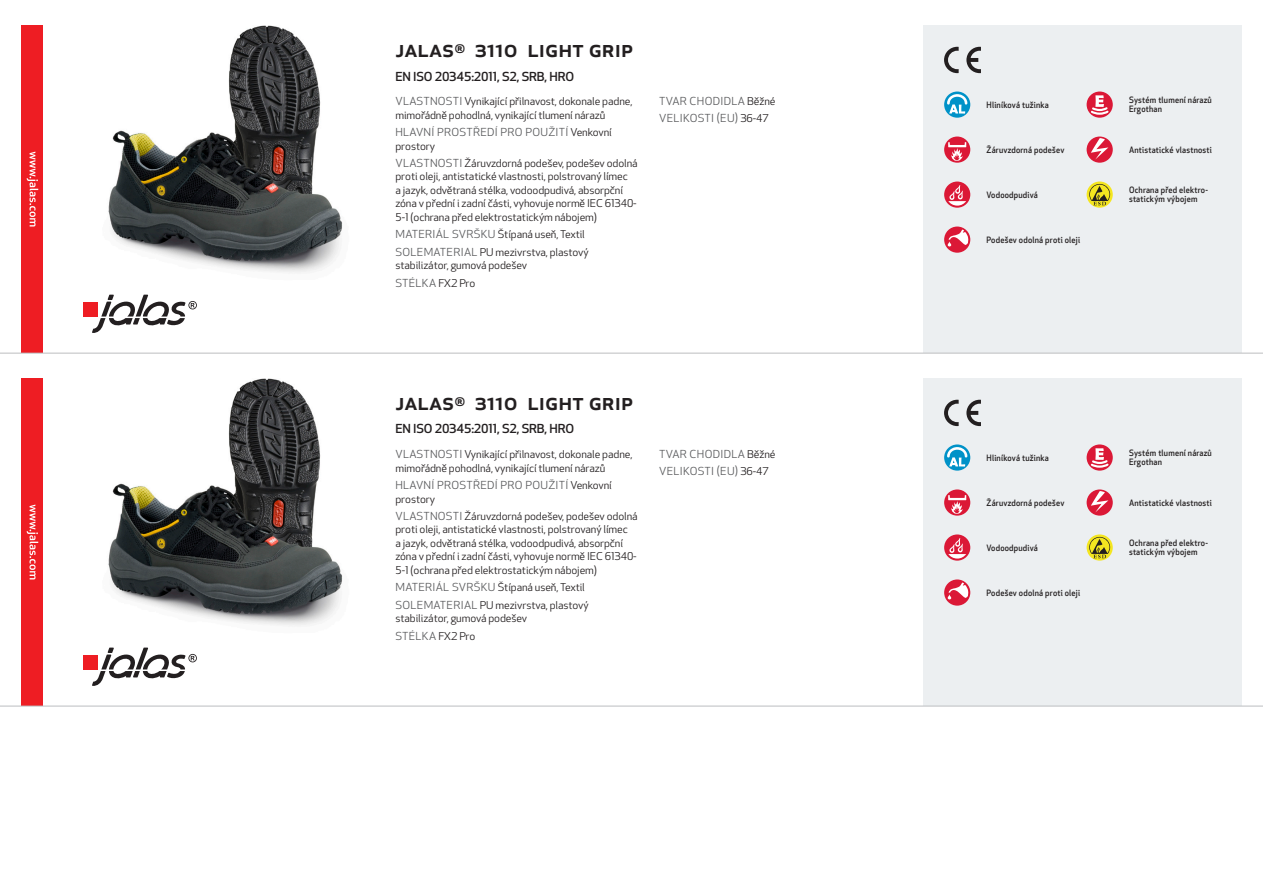
<style>
.page{position:relative;width:1263px;height:893px;background:#fff}
.page>*{position:absolute;margin:0;border:0;box-sizing:border-box;transform-origin:0 0}
.Produkt_namn{font:500 24px "Apex New";color:#231f20}
.Ingress{font:500 12.15px "Apex New";letter-spacing:-.015em;color:#231f20;scale:1.06 1}
.Funktion{font:10.8px/17.2px "Apex New";letter-spacing:.025em;color:#57585a;scale:1.06 1}
.Funktion-2{font:10.5px/13.8px "Apex New";letter-spacing:-.01em;color:#231f20;scale:1.06 1}
.Funktion_body{font:500 8.55px/9px "Apex New";letter-spacing:.025em;color:#231f20;scale:.95 1}
.s1{font-size:10.8px;color:#57585a}
.s2{font-size:10.5px;color:#231f20}
</style>
<div class="page">
<img style="left:108px;top:26px;width:235px;height:247px">
<div style="left:83px;top:302px;width:15px;height:15px;background:#ee1d23"></div>
<svg style="left:92px;top:295px;width:105px;height:38px"></svg>
<div style="left:21px;top:26px;width:22px;height:327px;background:#ee1d23"></div>
<svg style="left:27px;top:152px;width:11px;height:75px"></svg>
<div style="left:923px;top:26px;width:319px;height:327px;background:#eceff1"></div>
<svg style="left:966px;top:47px;width:15px;height:26px"></svg>
<svg style="left:944px;top:47px;width:15px;height:26px"></svg>
<svg style="left:944px;top:92px;width:26px;height:26px"></svg>
<svg style="left:947px;top:94px;width:20px;height:20px"></svg>
<div style="left:944px;top:137px;width:26px;height:26px;background:#db1836;border-radius:50%"></div>
<svg style="left:948px;top:142px;width:18px;height:19px"></svg>
<div style="left:944px;top:182px;width:26px;height:26px;background:#db1836;border-radius:50%"></div>
<svg style="left:948px;top:185px;width:18px;height:21px"></svg>
<svg style="left:944px;top:227px;width:26px;height:26px"></svg>
<svg style="left:948px;top:230px;width:20px;height:17px"></svg>
<svg style="left:1086px;top:92px;width:27px;height:26px"></svg>
<svg style="left:1089px;top:95px;width:21px;height:21px"></svg>
<svg style="left:1086px;top:137px;width:27px;height:26px"></svg>
<svg style="left:1091px;top:138px;width:17px;height:22px"></svg>
<svg style="left:1086px;top:182px;width:27px;height:26px"></svg>
<svg style="left:1089px;top:184px;width:21px;height:21px"></svg>
<img style="left:108px;top:378px;width:235px;height:248px">
<div style="left:83px;top:654px;width:15px;height:15px;background:#ee1d23"></div>
<svg style="left:92px;top:648px;width:105px;height:38px"></svg>
<div style="left:21px;top:378px;width:22px;height:328px;background:#ee1d23"></div>
<svg style="left:27px;top:505px;width:11px;height:74px"></svg>
<div style="left:923px;top:378px;width:319px;height:328px;background:#eceff1"></div>
<svg style="left:966px;top:400px;width:15px;height:26px"></svg>
<svg style="left:944px;top:400px;width:15px;height:26px"></svg>
<svg style="left:944px;top:444px;width:26px;height:27px"></svg>
<svg style="left:947px;top:447px;width:20px;height:19px"></svg>
<svg style="left:944px;top:489px;width:26px;height:27px"></svg>
<svg style="left:948px;top:495px;width:18px;height:19px"></svg>
<svg style="left:944px;top:534px;width:26px;height:27px"></svg>
<svg style="left:948px;top:538px;width:18px;height:21px"></svg>
<svg style="left:944px;top:579px;width:26px;height:27px"></svg>
<svg style="left:948px;top:582px;width:20px;height:17px"></svg>
<svg style="left:1086px;top:444px;width:27px;height:27px"></svg>
<svg style="left:1089px;top:448px;width:21px;height:21px"></svg>
<svg style="left:1086px;top:489px;width:27px;height:27px"></svg>
<svg style="left:1091px;top:491px;width:17px;height:21px"></svg>
<svg style="left:1086px;top:534px;width:27px;height:27px"></svg>
<svg style="left:1089px;top:537px;width:21px;height:21px"></svg>
<hr style="left:0;top:353px;width:1263px;height:1px;background:#bcbdc0">
<hr style="left:0;top:706px;width:1263px;height:1px;background:#bcbdc0">
<p class="Produkt_namn" style="left:395px;top:33px;width:239px">JALAS<sup>®</sup> 3110 LIGHT GRIP</p>
<p class="Ingress" style="left:395px;top:68px;width:170px">EN ISO 20345:2011, S2, SRB, HRO</p>
<p class="Funktion-2" style="left:395px;top:94px;width:225px"><span class="s1">VLASTNOSTI</span> Vynikající přilnavost, dokonale padne, mimořádně pohodlná, vynikající tlumení nárazů</p>
<p class="Funktion" style="left:395px;top:123px;width:206px">HLAVNÍ PROSTŘEDÍ PRO POUŽITÍ <span class="s2">Venkovní</span></p>
<p class="Funktion-2" style="left:395px;top:139px;width:39px">prostory</p>
<p class="Funktion-2" style="left:395px;top:156px;width:230px"><span class="s1">VLASTNOSTI</span> Žáruvzdorná podešev, podešev odolná proti oleji, antistatické vlastnosti, polstrovaný límec<br>a jazyk, odvětraná stélka, vodoodpudivá, absorpční zóna v přední i zadní části, vyhovuje normě IEC 61340- 5-1 (ochrana před elektrostatickým nábojem)</p>
<p class="Funktion-2" style="left:395px;top:228px;width:180px"><span class="s1">MATERIÁL SVRŠKU</span> Štípaná useň, Textil</p>
<p class="Funktion-2" style="left:395px;top:245px;width:184px"><span class="s1">SOLEMATERIAL</span> PU mezivrstva, plastový stabilizátor, gumová podešev</p>
<p class="Funktion" style="left:395px;top:274px;width:77px">STÉLKA <span class="s2">FX2 Pro</span></p>
<p class="Funktion" style="left:659px;top:93px;width:111px">TVAR CHODIDLA <span class="s2">Běžné<br></span>VELIKOSTI (EU) <span class="s2">36-47</span></p>
<p class="Funktion_body" style="left:986px;top:100px;width:67px">Hliníková tužinka</p>
<p class="Funktion_body" style="left:986px;top:145px;width:83px">Žáruvzdorná podešev</p>
<p class="Funktion_body" style="left:986px;top:190px;width:56px">Vodoodpudivá</p>
<p class="Funktion_body" style="left:986px;top:235px;width:100px">Podešev odolná proti oleji</p>
<p class="Produkt_namn" style="left:395px;top:385px;width:239px">JALAS<sup>®</sup> 3110 LIGHT GRIP</p>
<p class="Ingress" style="left:395px;top:421px;width:170px">EN ISO 20345:2011, S2, SRB, HRO</p>
<p class="Funktion-2" style="left:395px;top:447px;width:225px"><span class="s1">VLASTNOSTI</span> Vynikající přilnavost, dokonale padne, mimořádně pohodlná, vynikající tlumení nárazů</p>
<p class="Funktion" style="left:395px;top:476px;width:206px">HLAVNÍ PROSTŘEDÍ PRO POUŽITÍ <span class="s2">Venkovní</span></p>
<p class="Funktion-2" style="left:395px;top:492px;width:39px">prostory</p>
<p class="Funktion-2" style="left:395px;top:509px;width:230px"><span class="s1">VLASTNOSTI</span> Žáruvzdorná podešev, podešev odolná proti oleji, antistatické vlastnosti, polstrovaný límec<br>a jazyk, odvětraná stélka, vodoodpudivá, absorpční zóna v přední i zadní části, vyhovuje normě IEC 61340- 5-1 (ochrana před elektrostatickým nábojem)</p>
<p class="Funktion-2" style="left:395px;top:581px;width:180px"><span class="s1">MATERIÁL SVRŠKU</span> Štípaná useň, Textil</p>
<p class="Funktion-2" style="left:395px;top:598px;width:184px"><span class="s1">SOLEMATERIAL</span> PU mezivrstva, plastový stabilizátor, gumová podešev</p>
<p class="Funktion" style="left:395px;top:627px;width:77px">STÉLKA <span class="s2">FX2 Pro</span></p>
<p class="Funktion" style="left:659px;top:445px;width:111px">TVAR CHODIDLA <span class="s2">Běžné<br></span>VELIKOSTI (EU) <span class="s2">36-47</span></p>
<p class="Funktion_body" style="left:986px;top:453px;width:67px">Hliníková tužinka</p>
<p class="Funktion_body" style="left:986px;top:498px;width:83px">Žáruvzdorná podešev</p>
<p class="Funktion_body" style="left:986px;top:543px;width:56px">Vodoodpudivá</p>
<p class="Funktion_body" style="left:986px;top:588px;width:100px">Podešev odolná proti oleji</p>
<p class="Funktion_body" style="left:1129px;top:96px;width:89px">Systém tlumení nárazů<br>Ergothan</p>
<p class="Funktion_body" style="left:1129px;top:145px;width:89px">Antistatické vlastnosti</p>
<p class="Funktion_body" style="left:1129px;top:186px;width:85px">Ochrana před elektro&shy;statickým výbojem</p>
<p class="Funktion_body" style="left:1129px;top:449px;width:89px">Systém tlumení nárazů<br>Ergothan</p>
<p class="Funktion_body" style="left:1129px;top:498px;width:89px">Antistatické vlastnosti</p>
<p class="Funktion_body" style="left:1129px;top:539px;width:85px">Ochrana před elektro&shy;statickým výbojem</p>
</div>
